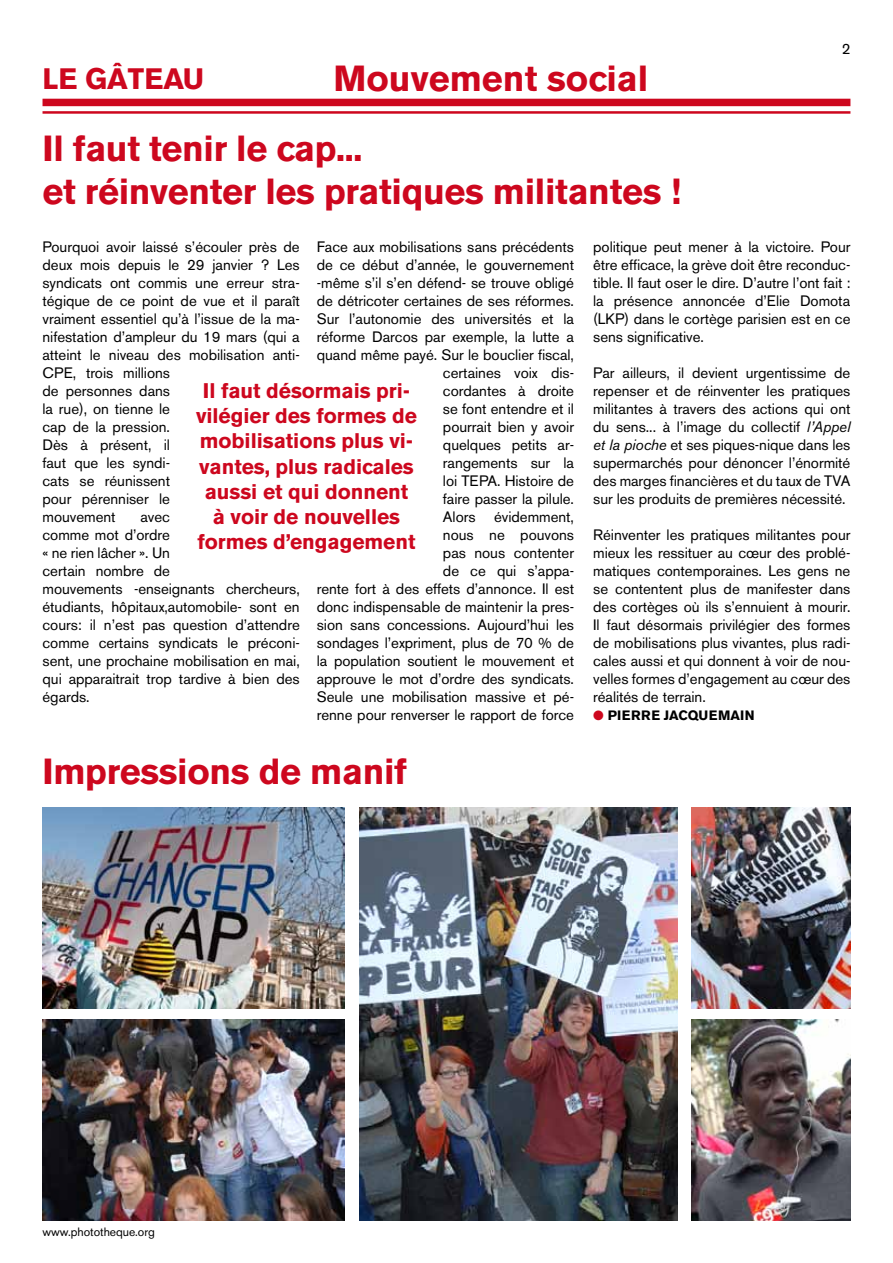
<style>
.page{position:relative;width:893px;height:1263px;background:#fff}
.page>*{position:absolute;margin:0;border:0;box-sizing:border-box;transform-origin:0 0}
.t1{font:700 36px/43.2px "Akzidenz Grotesk BE";letter-spacing:-.01em;color:#cd071e}
.t2{font:700 29.25px "Akzidenz Grotesk BE";color:#cd071e}
.t3{font:700 21px/25.2px "Akzidenz Grotesk BE";letter-spacing:-.005em;color:#cd071e;text-align:center}
.t4{font:15px/18px "Akzidenz Grotesk BE";letter-spacing:-.005em;color:#000;text-align:justify}
.t5{font:700 13.5px "Akzidenz Grotesk BE";letter-spacing:.04em;color:#000}
.t6{font:12px "Akzidenz Grotesk BE";letter-spacing:-.005em;color:#000}
.s1{font-style:italic}
.s2{color:#cd071e}
</style>
<div class="page">
<div style="left:43px;top:99px;width:807px;height:7px;background:#cd071e"></div>
<hr style="left:43px;top:111px;width:807px;height:3px;background:#cd071e">
<img style="left:43px;top:807px;width:302px;height:201px">
<img style="left:692px;top:807px;width:158px;height:201px">
<img style="left:692px;top:1020px;width:158px;height:200px">
<img style="left:43px;top:1020px;width:302px;height:200px">
<img style="left:359px;top:807px;width:318px;height:413px">
<h2 class="t2" style="left:43px;top:61px;width:163px">LE GÂTEAU</h2>
<h1 class="t1" style="left:333px;top:57px;width:317px">Mouvement social</h1>
<h1 class="t1" style="left:43px;top:127px;width:640px">Il faut tenir le cap...<br>et réinventer les pratiques militantes !</h1>
<p class="t4" style="left:842px;top:40px;width:10px">2</p>
<p class="t4" style="left:43px;top:238px;width:259px;text-align:left">Pourquoi avoir laissé s’écouler près de deux mois depuis le 29 janvier ? Les syndicats ont commis une erreur stra&shy;tégique de ce point de vue et il paraît vraiment essentiel qu’à l’issue de la ma&shy;nifestation d’ampleur du 19 mars (qui a atteint le niveau des mobilisation anti-<br>CPE, trois millions<br>de personnes dans<br>la rue), on tienne le<br>cap de la pression.<br>Dès à présent, il<br>faut que les syndi-<br>cats se réunissent<br>pour pérenniser le<br>mouvement</p>
<p class="t4" style="left:317px;top:238px;width:259px;text-align:right">Face aux mobilisations sans précédents de ce début d’année, le gouvernement -même s’il s’en défend- se trouve obligé de détricoter certaines de ses réformes.<br>Sur l’autonomie des universités et la réforme Darcos par exemple, la lutte a quand même payé. Sur le bouclier fiscal, certaines voix dis-<br>cordantes à droite<br>se font entendre et il<br>pourrait bien y avoir<br>quelques petits ar-<br>rangements sur la<br>loi TEPA. Histoire de<br>faire passer la pilule.<br>Alors évidemment,<br>nous ne pouvons<br>pas nous contenter<br>de ce qui s’appa-<br>rente fort à des effets d’annonce. Il est donc indispensable de maintenir la pres&shy;sion sans concessions. Aujourd’hui les sondages l’expriment, plus de 70 % de la population soutient le mouvement et approuve le mot d’ordre des syndicats.<br>Seule une mobilisation massive et pé&shy;renne pour renverser le rapport de force</p>
<p class="t4" style="left:593px;top:238px;width:259px">politique peut mener à la victoire. Pour être efficace, la grève doit être reconduc&shy;tible. Il faut oser le dire. D’autre l’ont fait : la présence annoncée d’Elie Domota (LKP) dans le cortège parisien est en ce sens significative.</p>
<p class="t4" style="left:593px;top:364px;width:259px">Par ailleurs, il devient urgentissime de repenser et de réinventer les pratiques militantes à travers des actions qui ont du sens... à l’image du collectif <span class="s1">l’Appel et la pioche</span> et ses piques-nique dans les supermarchés pour dénoncer l’énormité des marges financières et du taux de TVA sur les produits de premières nécessité.</p>
<p class="t4" style="left:593px;top:526px;width:259px">Réinventer les pratiques militantes pour mieux les ressituer au cœur des problé&shy;matiques contemporaines. Les gens ne se contentent plus de manifester dans des cortèges où ils s’ennuient à mourir.<br>Il faut désormais privilégier des formes de mobilisations plus vivantes, plus radi&shy;cales aussi et qui donnent à voir de nou&shy;velles formes d’engagement au cœur des réalités de terrain.</p>
<p class="t5" style="left:593px;top:707px;width:163px"><span class="s2">●</span> PIERRE JACQUEMAIN</p>
<h3 class="t3" style="left:196px;top:378px;width:222px">Il faut désormais pri&shy;vilégier des formes de mobilisations plus vi&shy;vantes, plus radicales aussi et qui donnent à voir de nouvelles formes d’engagement</h3>
<p class="t4" style="left:43px;top:508px;width:259px;text-align:left;text-indent:98px">avec<br>comme mot d’ordre<br>« ne rien lâcher ». Un<br>certain nombre de<br>mouvements -enseignants chercheurs, étudiants, hôpitaux,automobile- sont en cours: il n’est pas question d’attendre comme certains syndicats le préconi&shy;sent, une prochaine mobilisation en mai, qui apparaitrait trop tardive à bien des égards.</p>
<h1 class="t1" style="left:43px;top:750px;width:366px">Impressions de manif</h1>
<p class="t6" style="left:43px;top:1224px;width:114px">www.phototheque.org</p>
</div>
